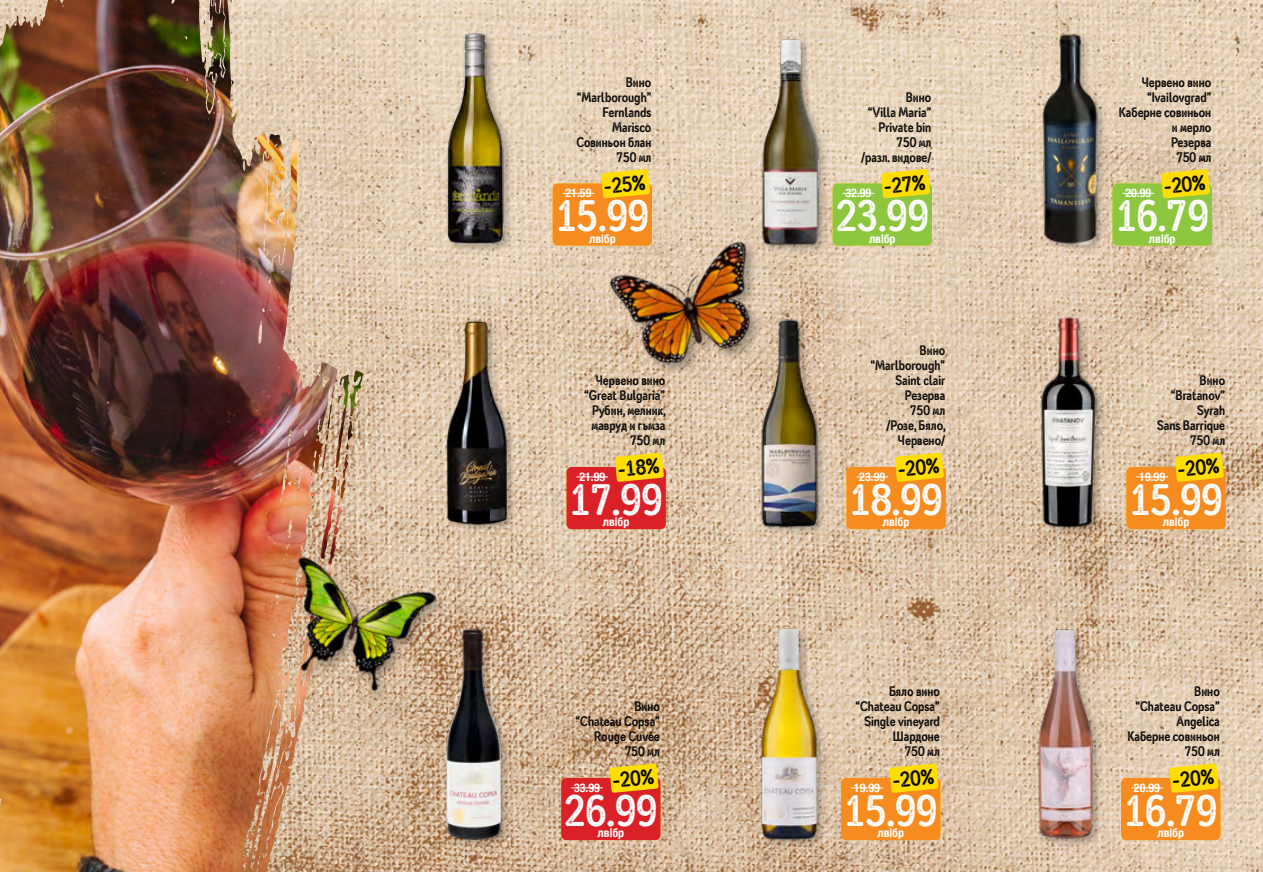
<style>
.page{position:relative;width:1263px;height:872px;background:#fff}
.page>*{position:absolute;margin:0;border:0;box-sizing:border-box;transform-origin:0 0}
.t1{font:700 condensed 43.2px "Mozzart Rough";color:#fff}
.t2{font:700 condensed 21px "Mozzart Rough";color:#000}
.t3{font:700 condensed 13.5px/15px "Mozzart Rough";color:#000;text-align:right}
.t4{font:700 condensed 12px "Helvetica Neue";color:#fff}
</style>
<div class="page">
<img style="left:0;top:0;width:1263px;height:872px">
<img style="left:215px;top:0;width:16px;height:78px">
<div style="left:761px;top:38px;width:67px;height:217px;background:#000;opacity:.25"></div>
<img style="left:758px;top:36px;width:64px;height:214px">
<svg style="left:833px;top:169px;width:99px;height:77px;background:#a9cb43"></svg>
<div style="left:1041px;top:32px;width:66px;height:223px;background:#000;opacity:.25"></div>
<img style="left:1040px;top:32px;width:60px;height:214px">
<svg style="left:1112px;top:169px;width:100px;height:77px;background:#a8c941"></svg>
<div style="left:446px;top:31px;width:67px;height:223px;background:#000;opacity:.25"></div>
<img style="left:439px;top:32px;width:70px;height:214px">
<svg style="left:553px;top:169px;width:99px;height:77px;background:#f5a730"></svg>
<div style="left:444px;top:319px;width:72px;height:214px;background:#000;opacity:.25"></div>
<img style="left:439px;top:315px;width:76px;height:214px">
<svg style="left:566px;top:452px;width:100px;height:77px;background:#e05332"></svg>
<div style="left:760px;top:318px;width:67px;height:217px;background:#000;opacity:.25"></div>
<img style="left:758px;top:315px;width:62px;height:214px">
<svg style="left:846px;top:452px;width:100px;height:77px;background:#f49f2c"></svg>
<div style="left:1038px;top:316px;width:68px;height:219px;background:#000;opacity:.25"></div>
<img style="left:1038px;top:315px;width:62px;height:214px">
<svg style="left:1126px;top:452px;width:100px;height:77px;background:#f39e2b"></svg>
<div style="left:445px;top:626px;width:66px;height:223px;background:#000;opacity:.25"></div>
<img style="left:445px;top:626px;width:58px;height:214px">
<svg style="left:561px;top:763px;width:99px;height:77px;background:#de502f"></svg>
<div style="left:761px;top:625px;width:65px;height:223px;background:#000;opacity:.25"></div>
<img style="left:759px;top:626px;width:60px;height:214px">
<svg style="left:841px;top:763px;width:99px;height:77px;background:#f49e2b"></svg>
<div style="left:1036px;top:628px;width:67px;height:220px;background:#000;opacity:.25"></div>
<img style="left:1036px;top:626px;width:60px;height:214px">
<svg style="left:1121px;top:763px;width:99px;height:77px;background:#f5a02c"></svg>
<img style="left:596px;top:210px;width:186px;height:187px">
<img style="left:260px;top:530px;width:186px;height:187px">
<p class="t3" style="left:576px;top:75px;width:77px">Вино “Marlborough”<br>Fernlands<br>Marisco<br>Совиньон блан<br>750 мл</p>
<p class="t3" style="left:861px;top:90px;width:72px">Вино<br>“Villa Maria”<br>Private bin<br>750 мл<br>/разл. видове/</p>
<p class="t3" style="left:1119px;top:75px;width:94px">Червено вино “Ivailovgrad”<br>Каберне совиньон и мерло<br>Резерва<br>750 мл</p>
<h2 class="t2" style="left:603px;top:174px;width:43px;rotate:-5deg">-25%</h2>
<p class="t4" style="left:565px;top:183px;width:27px">21.59</p>
<h1 class="t1" style="left:556px;top:190px;width:95px">15.99</h1>
<p class="t4" style="left:589px;top:228px;width:28px">лв|бр</p>
<h2 class="t2" style="left:883px;top:174px;width:43px;rotate:-5deg">-27%</h2>
<p class="t4" style="left:845px;top:183px;width:27px">32.99</p>
<h1 class="t1" style="left:836px;top:190px;width:95px">23.99</h1>
<p class="t4" style="left:869px;top:228px;width:28px">лв|бр</p>
<h2 class="t2" style="left:1163px;top:174px;width:43px;rotate:-5deg">-20%</h2>
<p class="t4" style="left:1125px;top:183px;width:27px">20.99</p>
<h1 class="t1" style="left:1116px;top:190px;width:95px">16.79</h1>
<p class="t4" style="left:1149px;top:228px;width:28px">лв|бр</p>
<p class="t3" style="left:584px;top:373px;width:83px">Червено вино “Great Bulgaria”<br>Рубин, мелник, мавруд и гъмза<br>750 мл</p>
<p class="t3" style="left:871px;top:343px;width:77px">Вино “Marlborough”<br>Saint clair<br>Резерва<br>750 мл<br>/Розе, Бяло,<br>Червено/</p>
<p class="t3" style="left:1157px;top:373px;width:70px">Вино “Bratanov”<br>Syrah<br>Sans Barrique<br>750 мл</p>
<h2 class="t2" style="left:617px;top:457px;width:43px;rotate:-5deg">-18%</h2>
<p class="t4" style="left:579px;top:467px;width:27px">21.99</p>
<h1 class="t1" style="left:570px;top:474px;width:95px">17.99</h1>
<p class="t4" style="left:603px;top:512px;width:28px">лв|бр</p>
<h2 class="t2" style="left:896px;top:457px;width:43px;rotate:-5deg">-20%</h2>
<p class="t4" style="left:859px;top:467px;width:27px">23.99</p>
<h1 class="t1" style="left:849px;top:474px;width:95px">18.99</h1>
<p class="t4" style="left:883px;top:512px;width:28px">лв|бр</p>
<h2 class="t2" style="left:1176px;top:457px;width:43px;rotate:-5deg">-20%</h2>
<p class="t4" style="left:1139px;top:467px;width:27px">19.99</p>
<h1 class="t1" style="left:1129px;top:474px;width:95px">15.99</h1>
<p class="t4" style="left:1163px;top:512px;width:28px">лв|бр</p>
<p class="t3" style="left:576px;top:699px;width:86px">Вино<br>“Chateau Copsa”<br>Rouge Cuvèe<br>750 мл</p>
<p class="t3" style="left:855px;top:684px;width:86px">Бяло вино “Chateau Copsa”<br>Single vineyard<br>Шардоне<br>750 мл</p>
<p class="t3" style="left:1127px;top:684px;width:94px">Вино<br>“Chateau Copsa”<br>Angelica<br>Каберне совиньон<br>750 мл</p>
<h2 class="t2" style="left:611px;top:768px;width:43px;rotate:-5deg">-20%</h2>
<p class="t4" style="left:574px;top:777px;width:27px">33.99</p>
<h1 class="t1" style="left:564px;top:785px;width:95px">26.99</h1>
<p class="t4" style="left:597px;top:823px;width:28px">лв|бр</p>
<h2 class="t2" style="left:891px;top:768px;width:43px;rotate:-5deg">-20%</h2>
<p class="t4" style="left:854px;top:777px;width:27px">19.99</p>
<h1 class="t1" style="left:844px;top:785px;width:95px">15.99</h1>
<p class="t4" style="left:877px;top:823px;width:28px">лв|бр</p>
<h2 class="t2" style="left:1171px;top:768px;width:43px;rotate:-5deg">-20%</h2>
<p class="t4" style="left:1134px;top:777px;width:27px">20.99</p>
<h1 class="t1" style="left:1124px;top:785px;width:95px">16.79</h1>
<p class="t4" style="left:1157px;top:823px;width:28px">лв|бр</p>
</div>
